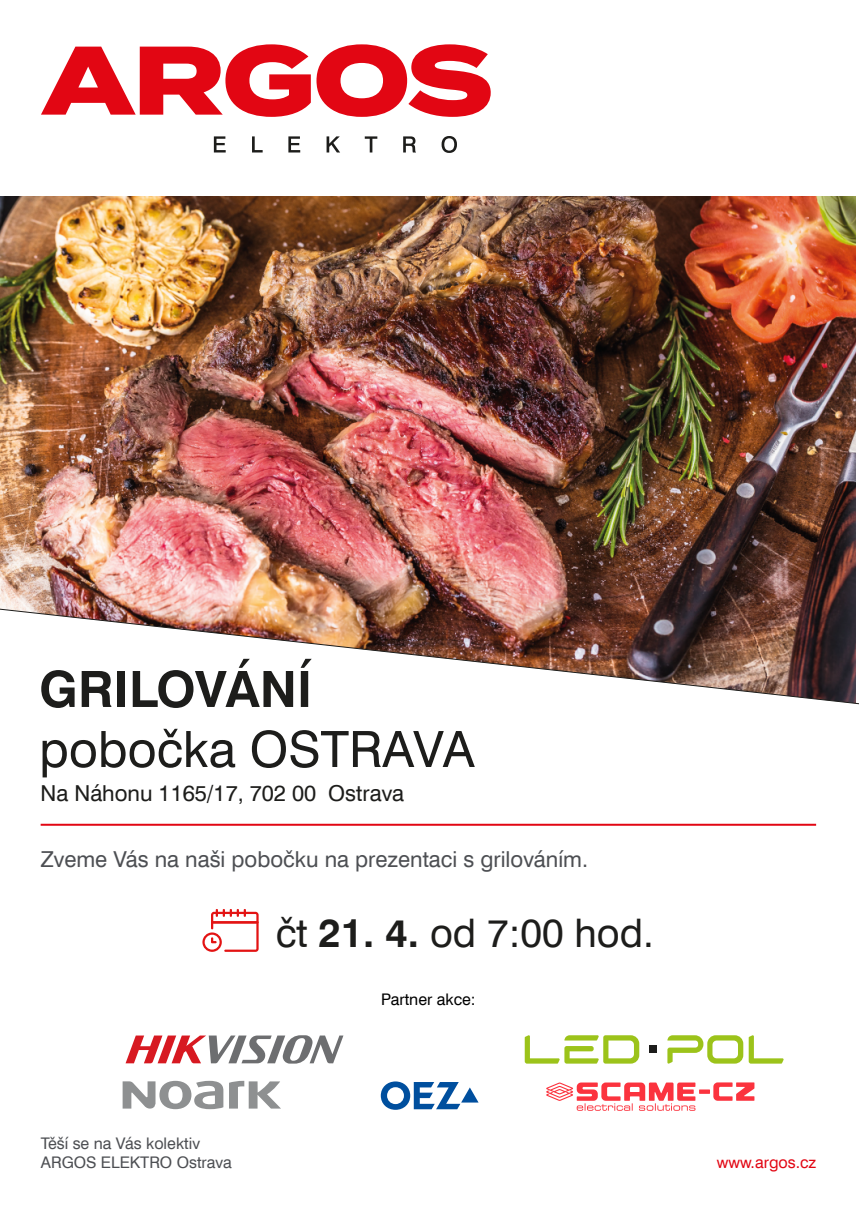
<style>
.page{position:relative;width:859px;height:1208px;background:#fff}
.page>*{position:absolute;margin:0;border:0;box-sizing:border-box;transform-origin:0 0}
.t1{font:50px "Swiss 721 TL";color:#1d1d1b}
.t2{font:700 50px "Swiss 721 TL";color:#1d1d1b}
.t3{font:39.4px "Swiss 721 TL";color:#1d1d1b}
.t4{font:22px "Swiss 721 TL";color:#4d4f53}
.t5{font:22px "Swiss 721 TL";color:#1d1d1b}
.t6{font:16px/19.2px "Swiss 721 TL";color:#4d4f53}
.t7{font:16px "Swiss 721 TL";color:#e20613}
.t8{font:16px "Swiss 721 TL";color:#000}
.s1{font-weight:700}
</style>
<div class="page">
<img style="left:0;top:196px;width:856px;height:409px">
<svg style="left:0;top:605px;width:859px;height:506px"></svg>
<svg style="left:41px;top:44px;width:450px;height:73px"></svg>
<svg style="left:214px;top:136px;width:12px;height:16px"></svg>
<svg style="left:252px;top:136px;width:11px;height:16px"></svg>
<svg style="left:288px;top:136px;width:12px;height:16px"></svg>
<svg style="left:327px;top:136px;width:13px;height:16px"></svg>
<svg style="left:365px;top:136px;width:12px;height:16px"></svg>
<svg style="left:403px;top:136px;width:13px;height:16px"></svg>
<svg style="left:442px;top:136px;width:15px;height:17px"></svg>
<hr style="left:41px;top:823px;width:775px;height:2px;background:#e20613">
<svg style="left:202px;top:909px;width:57px;height:43px"></svg>
<svg style="left:546px;top:1082px;width:208px;height:28px"></svg>
<svg style="left:123px;top:1080px;width:158px;height:29px"></svg>
<svg style="left:126px;top:1035px;width:217px;height:28px"></svg>
<svg style="left:381px;top:1081px;width:98px;height:28px"></svg>
<svg style="left:667px;top:1035px;width:76px;height:28px"></svg>
<svg style="left:749px;top:1035px;width:35px;height:28px"></svg>
<svg style="left:525px;top:1035px;width:114px;height:28px"></svg>
<div style="left:650px;top:1046px;width:7px;height:7px;background:#1d1d1b"></div>
<h1 class="t2" style="left:39px;top:656px;width:275px">GRILOVÁNÍ</h1>
<h1 class="t1" style="left:39px;top:718px;width:437px">pobočka OSTRAVA</h1>
<p class="t5" style="left:41px;top:780px;width:365px">Na Náhonu 1165/17, 702 00 Ostrava</p>
<p class="t4" style="left:41px;top:845px;width:549px">Zveme Vás na naši pobočku na prezentaci s grilováním.</p>
<h2 class="t3" style="left:276px;top:908px;width:380px">čt <span class="s1">21. 4.</span> od 7:00 hod.</h2>
<p class="t6" style="left:41px;top:1133px;width:193px">Těší se na Vás kolektiv<br>ARGOS ELEKTRO Ostrava</p>
<p class="t8" style="left:381px;top:989px;width:96px">Partner akce:</p>
<p class="t7" style="left:717px;top:1152px;width:101px">www.argos.cz</p>
</div>
